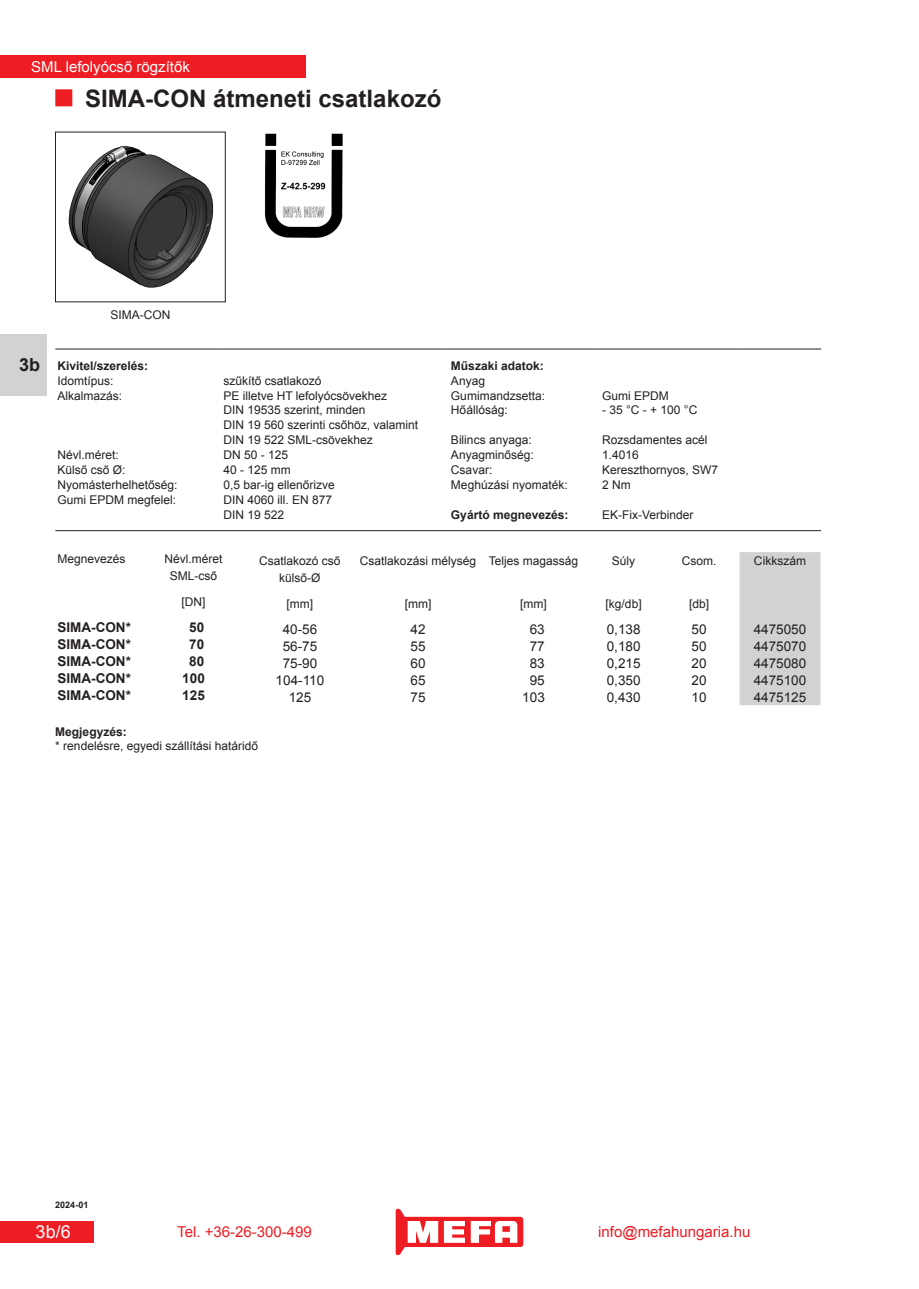
<style>
.page{position:relative;width:919px;height:1289px;background:#fff}
.page>*{position:absolute;margin:0;border:0;box-sizing:border-box;transform-origin:0 0}
.Überschrift_Inhaltsv{font:700 24px "Arial";color:#231f20}
.t1{font:18px "Arial";color:#fff}
.t2{font:700 18px "Arial";color:#231f20}
.t3{font:15px "Arial";color:#ee1d23}
.t4{font:15px "Arial";color:#fff}
.t5{font:13.5px "Arial";color:#231f20}
.t6{font:700 13.5px "Arial";color:#231f20}
.t7{font:12px "Arial";color:#231f20}
.t8{font:700 12px "Arial";color:#231f20}
.t9{font:700 9px "Arial";color:#231f20}
</style>
<div class="page">
<div style="left:55px;top:89px;width:17px;height:17px;background:#ee1d23;border:2px solid #ee1d23"></div>
<div style="left:0;top:334px;width:47px;height:61px;background:#d1d2d4"></div>
<div style="left:0;top:1220px;width:94px;height:22px;background:#ee1d23"></div>
<svg style="left:395px;top:1208px;width:128px;height:46px"></svg>
<div style="left:0;top:55px;width:305px;height:23px;background:#ee1d23"></div>
<div style="left:739px;top:552px;width:81px;height:153px;background:#d1d2d4"></div>
<hr style="left:55px;top:530px;width:166px;height:1px;background:#231f20">
<hr style="left:221px;top:530px;width:221px;height:1px;background:#231f20">
<hr style="left:442px;top:530px;width:158px;height:1px;background:#231f20">
<hr style="left:600px;top:530px;width:136px;height:1px;background:#231f20">
<hr style="left:736px;top:530px;width:85px;height:1px;background:#231f20">
<hr style="left:55px;top:349px;width:166px;height:1px;background:#231f20">
<hr style="left:221px;top:349px;width:221px;height:1px;background:#231f20">
<hr style="left:442px;top:349px;width:158px;height:1px;background:#231f20">
<hr style="left:600px;top:349px;width:136px;height:1px;background:#231f20">
<hr style="left:736px;top:349px;width:85px;height:1px;background:#231f20">
<img style="left:68px;top:146px;width:146px;height:142px">
<img style="left:264px;top:133px;width:79px;height:105px">
<p class="t4" style="left:31px;top:56px;width:160px">SML lefolyócső rögzítők</p>
<p class="Überschrift_Inhaltsv" style="left:85px;top:81px;width:358px">SIMA-CON átmeneti csatlakozó</p>
<h2 class="t2" style="left:19px;top:352px;width:23px">3b</h2>
<p class="t7" style="left:111px;top:307px;width:61px">SIMA-CON</p>
<p class="t8" style="left:57px;top:357px;width:92px">Kivitel/szerelés:</p>
<p class="t8" style="left:451px;top:357px;width:94px">Műszaki adatok:</p>
<p class="t7" style="left:57px;top:372px;width:58px">Idomtípus:</p>
<p class="t7" style="left:223px;top:372px;width:100px">szűkítő csatlakozó</p>
<p class="t7" style="left:451px;top:372px;width:36px">Anyag</p>
<p class="t7" style="left:57px;top:387px;width:66px">Alkalmazás:</p>
<p class="t7" style="left:223px;top:387px;width:165px">PE illetve HT lefolyócsövekhez</p>
<p class="t7" style="left:451px;top:387px;width:96px">Gumimandzsetta:</p>
<p class="t7" style="left:602px;top:387px;width:68px">Gumi EPDM</p>
<p class="t7" style="left:223px;top:402px;width:144px">DIN 19535 szerint, minden</p>
<p class="t7" style="left:451px;top:402px;width:58px">Hőállóság:</p>
<p class="t7" style="left:602px;top:402px;width:97px">- 35 °C - + 100 °C</p>
<p class="t7" style="left:223px;top:417px;width:196px">DIN 19 560 szerinti csőhöz, valamint</p>
<p class="t7" style="left:223px;top:432px;width:151px">DIN 19 522 SML-csövekhez</p>
<p class="t7" style="left:451px;top:432px;width:82px">Bilincs anyaga:</p>
<p class="t7" style="left:602px;top:432px;width:107px">Rozsdamentes acél</p>
<p class="t7" style="left:57px;top:446px;width:63px">Névl.méret:</p>
<p class="t7" style="left:223px;top:446px;width:66px">DN 50 - 125</p>
<p class="t7" style="left:451px;top:446px;width:84px">Anyagminőség:</p>
<p class="t7" style="left:602px;top:446px;width:38px">1.4016</p>
<p class="t7" style="left:57px;top:461px;width:70px">Külső cső Ø:</p>
<p class="t7" style="left:223px;top:461px;width:69px">40 - 125 mm</p>
<p class="t7" style="left:451px;top:461px;width:43px">Csavar:</p>
<p class="t7" style="left:602px;top:461px;width:118px">Kereszthornyos, SW7</p>
<p class="t7" style="left:57px;top:476px;width:122px">Nyomásterhelhetőség:</p>
<p class="t7" style="left:223px;top:476px;width:113px">0,5 bar-ig ellenőrizve</p>
<p class="t7" style="left:451px;top:476px;width:118px">Meghúzási nyomaték:</p>
<p class="t7" style="left:602px;top:476px;width:30px">2 Nm</p>
<p class="t7" style="left:57px;top:491px;width:120px">Gumi EPDM megfelel:</p>
<p class="t7" style="left:223px;top:491px;width:110px">DIN 4060 ill. EN 877</p>
<p class="t7" style="left:223px;top:506px;width:62px">DIN 19 522</p>
<p class="t8" style="left:451px;top:506px;width:119px">Gyártó megnevezés:</p>
<p class="t7" style="left:602px;top:506px;width:93px">EK-Fix-Verbinder</p>
<p class="t7" style="left:57px;top:550px;width:70px">Megnevezés</p>
<p class="t7" style="left:164px;top:550px;width:60px">Névl.méret</p>
<p class="t7" style="left:259px;top:552px;width:83px">Csatlakozó cső</p>
<p class="t7" style="left:360px;top:552px;width:118px">Csatlakozási mélység</p>
<p class="t7" style="left:489px;top:552px;width:91px">Teljes magasság</p>
<p class="t7" style="left:612px;top:552px;width:25px">Súly</p>
<p class="t7" style="left:681px;top:552px;width:36px">Csom.</p>
<p class="t7" style="left:754px;top:552px;width:53px">Cikkszám</p>
<p class="t7" style="left:170px;top:567px;width:49px">SML-cső</p>
<p class="t7" style="left:279px;top:569px;width:43px">külső-Ø</p>
<p class="t7" style="left:181px;top:593px;width:25px">[DN]</p>
<p class="t7" style="left:286px;top:595px;width:28px">[mm]</p>
<p class="t7" style="left:404px;top:595px;width:28px">[mm]</p>
<p class="t7" style="left:520px;top:595px;width:28px">[mm]</p>
<p class="t7" style="left:605px;top:595px;width:38px">[kg/db]</p>
<p class="t7" style="left:689px;top:595px;width:22px">[db]</p>
<p class="t6" style="left:57px;top:618px;width:75px">SIMA-CON*</p>
<p class="t6" style="left:189px;top:618px;width:17px">50</p>
<p class="t5" style="left:282px;top:619px;width:36px">40-56</p>
<p class="t5" style="left:410px;top:619px;width:17px">42</p>
<p class="t5" style="left:529px;top:619px;width:17px">63</p>
<p class="t5" style="left:606px;top:619px;width:35px">0,138</p>
<p class="t5" style="left:691px;top:619px;width:17px">50</p>
<p class="t5" style="left:753px;top:619px;width:54px">4475050</p>
<p class="t6" style="left:57px;top:635px;width:75px">SIMA-CON*</p>
<p class="t6" style="left:189px;top:635px;width:17px">70</p>
<p class="t5" style="left:282px;top:636px;width:36px">56-75</p>
<p class="t5" style="left:410px;top:636px;width:17px">55</p>
<p class="t5" style="left:529px;top:636px;width:17px">77</p>
<p class="t5" style="left:606px;top:636px;width:35px">0,180</p>
<p class="t5" style="left:691px;top:636px;width:17px">50</p>
<p class="t5" style="left:753px;top:636px;width:54px">4475070</p>
<p class="t6" style="left:57px;top:652px;width:75px">SIMA-CON*</p>
<p class="t6" style="left:189px;top:652px;width:17px">80</p>
<p class="t5" style="left:282px;top:653px;width:36px">75-90</p>
<p class="t5" style="left:410px;top:653px;width:17px">60</p>
<p class="t5" style="left:529px;top:653px;width:17px">83</p>
<p class="t5" style="left:606px;top:653px;width:35px">0,215</p>
<p class="t5" style="left:691px;top:653px;width:17px">20</p>
<p class="t5" style="left:753px;top:653px;width:54px">4475080</p>
<p class="t6" style="left:57px;top:669px;width:75px">SIMA-CON*</p>
<p class="t6" style="left:182px;top:669px;width:24px">100</p>
<p class="t5" style="left:275px;top:670px;width:50px">104-110</p>
<p class="t5" style="left:410px;top:670px;width:17px">65</p>
<p class="t5" style="left:529px;top:670px;width:17px">95</p>
<p class="t5" style="left:606px;top:670px;width:35px">0,350</p>
<p class="t5" style="left:691px;top:670px;width:17px">20</p>
<p class="t5" style="left:753px;top:670px;width:54px">4475100</p>
<p class="t6" style="left:57px;top:686px;width:75px">SIMA-CON*</p>
<p class="t6" style="left:182px;top:686px;width:24px">125</p>
<p class="t5" style="left:289px;top:687px;width:24px">125</p>
<p class="t5" style="left:410px;top:687px;width:17px">75</p>
<p class="t5" style="left:522px;top:687px;width:24px">103</p>
<p class="t5" style="left:606px;top:687px;width:35px">0,430</p>
<p class="t5" style="left:691px;top:687px;width:17px">10</p>
<p class="t5" style="left:753px;top:687px;width:54px">4475125</p>
<p class="t8" style="left:55px;top:723px;width:73px">Megjegyzés:</p>
<p class="t7" style="left:55px;top:737px;width:204px">* rendelésre, egyedi szállítási határidő</p>
<p class="t9" style="left:55px;top:1198px;width:35px">2024-01</p>
<h2 class="t1" style="left:36px;top:1219px;width:37px">3b/6</h2>
<p class="t3" style="left:177px;top:1221px;width:136px">Tel. +36-26-300-499</p>
<p class="t3" style="left:598px;top:1221px;width:153px">info@mefahungaria.hu</p>
</div>
